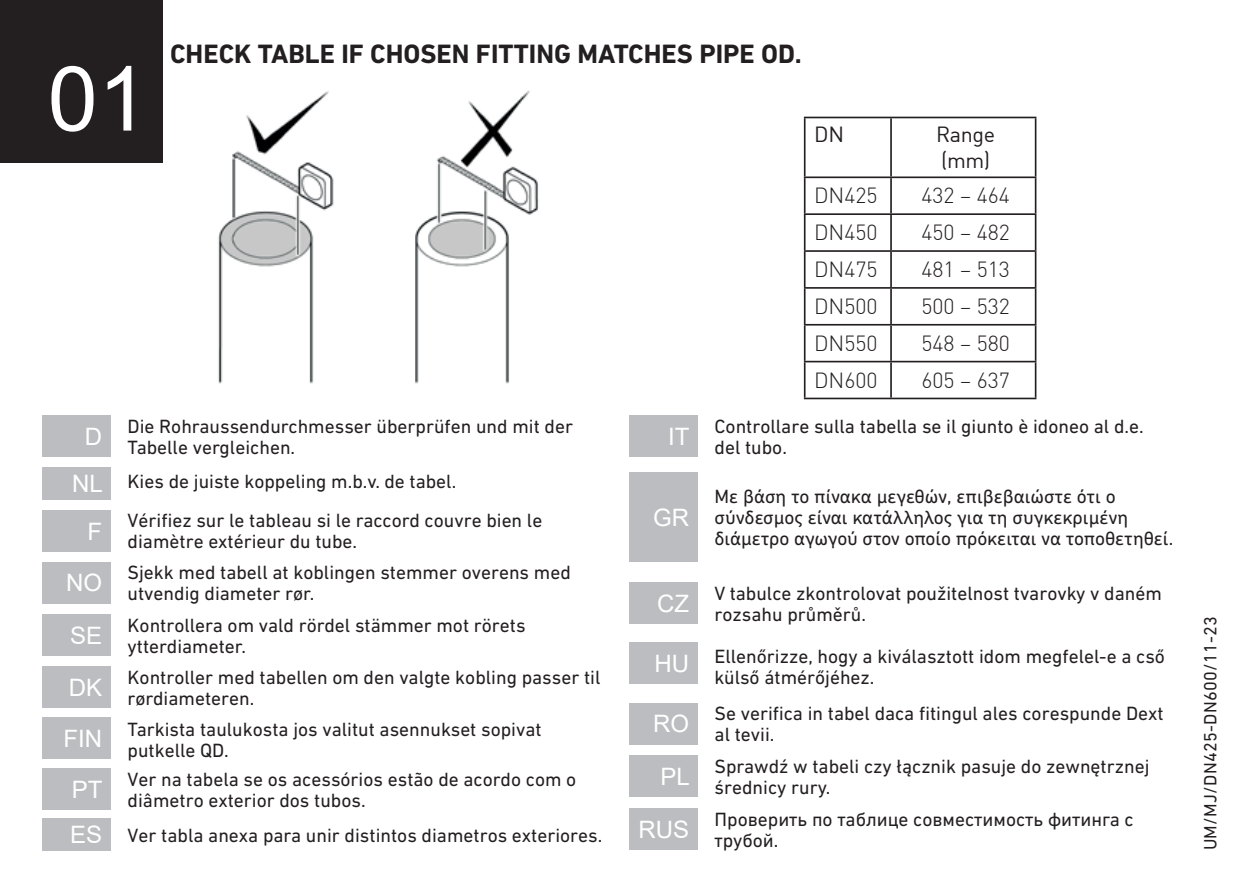
<style>
.page{position:relative;width:1259px;height:893px;background:#fff}
.page>*{position:absolute;margin:0;border:0;box-sizing:border-box;transform-origin:0 0}
.t1{font:90px "Arial";color:#fff}
.t2{font:700 27px "DIN Next W1 G";color:#231f20}
.t3{font:24px/51.6px "Arial";color:#fff;text-align:center}
.t4{font:300 21.6px "DIN";color:#231f20}
.t5{font:21.6px/25.8px "DIN";letter-spacing:-.02em;color:#231f20}
.t6{font:19.5px/21px "DIN Next W1 G";color:#231f20}
.t7{font:18px "DIN Next W1 G";letter-spacing:.02em;color:#231f20}
</style>
<div class="page">
<div style="left:0;top:0;width:162px;height:162px;background:#231f20"></div>
<img style="left:218px;top:90px;width:321px;height:294px">
<hr style="left:804px;top:176px;width:87px;height:2px;background:#231f20">
<hr style="left:804px;top:178px;width:1px;height:35px;background:#231f20">
<hr style="left:891px;top:176px;width:145px;height:2px;background:#231f20">
<hr style="left:890px;top:178px;width:2px;height:35px;background:#231f20">
<hr style="left:1034px;top:178px;width:2px;height:35px;background:#231f20">
<hr style="left:804px;top:213px;width:87px;height:2px;background:#231f20">
<hr style="left:804px;top:215px;width:1px;height:35px;background:#231f20">
<hr style="left:891px;top:213px;width:145px;height:2px;background:#231f20">
<hr style="left:890px;top:215px;width:2px;height:35px;background:#231f20">
<hr style="left:1034px;top:215px;width:2px;height:35px;background:#231f20">
<hr style="left:804px;top:250px;width:87px;height:2px;background:#231f20">
<hr style="left:804px;top:252px;width:1px;height:35px;background:#231f20">
<hr style="left:891px;top:250px;width:145px;height:2px;background:#231f20">
<hr style="left:890px;top:252px;width:2px;height:35px;background:#231f20">
<hr style="left:1034px;top:252px;width:2px;height:35px;background:#231f20">
<hr style="left:804px;top:287px;width:87px;height:2px;background:#231f20">
<hr style="left:804px;top:289px;width:1px;height:35px;background:#231f20">
<hr style="left:891px;top:287px;width:145px;height:2px;background:#231f20">
<hr style="left:890px;top:289px;width:2px;height:35px;background:#231f20">
<hr style="left:1034px;top:289px;width:2px;height:35px;background:#231f20">
<hr style="left:804px;top:324px;width:87px;height:2px;background:#231f20">
<hr style="left:804px;top:326px;width:1px;height:35px;background:#231f20">
<hr style="left:891px;top:324px;width:145px;height:2px;background:#231f20">
<hr style="left:890px;top:326px;width:2px;height:35px;background:#231f20">
<hr style="left:1034px;top:326px;width:2px;height:35px;background:#231f20">
<hr style="left:804px;top:361px;width:87px;height:1px;background:#231f20">
<hr style="left:804px;top:362px;width:1px;height:36px;background:#231f20">
<hr style="left:891px;top:361px;width:145px;height:1px;background:#231f20">
<hr style="left:890px;top:362px;width:2px;height:36px;background:#231f20">
<hr style="left:1034px;top:362px;width:2px;height:36px;background:#231f20">
<hr style="left:804px;top:398px;width:87px;height:1px;background:#231f20">
<hr style="left:891px;top:398px;width:145px;height:1px;background:#231f20">
<hr style="left:804px;top:117px;width:87px;height:1px;background:#231f20">
<hr style="left:804px;top:118px;width:1px;height:58px;background:#231f20">
<hr style="left:891px;top:117px;width:145px;height:1px;background:#231f20">
<hr style="left:890px;top:118px;width:2px;height:58px;background:#231f20">
<hr style="left:1034px;top:118px;width:2px;height:58px;background:#231f20">
<div style="left:43px;top:415px;width:68px;height:42px;background:#bcbdc0"></div>
<div style="left:43px;top:467px;width:68px;height:32px;background:#bcbdc0"></div>
<div style="left:43px;top:510px;width:68px;height:42px;background:#bcbdc0"></div>
<div style="left:43px;top:562px;width:68px;height:41px;background:#bcbdc0"></div>
<div style="left:43px;top:614px;width:68px;height:42px;background:#bcbdc0"></div>
<div style="left:43px;top:666px;width:68px;height:42px;background:#bcbdc0"></div>
<div style="left:43px;top:717px;width:68px;height:42px;background:#bcbdc0"></div>
<div style="left:43px;top:768px;width:68px;height:42px;background:#bcbdc0"></div>
<div style="left:43px;top:818px;width:68px;height:32px;background:#bcbdc0"></div>
<div style="left:629px;top:472px;width:68px;height:89px;background:#bcbdc0"></div>
<div style="left:629px;top:582px;width:68px;height:42px;background:#bcbdc0"></div>
<div style="left:629px;top:643px;width:68px;height:41px;background:#bcbdc0"></div>
<div style="left:629px;top:703px;width:68px;height:41px;background:#bcbdc0"></div>
<div style="left:629px;top:415px;width:68px;height:42px;background:#bcbdc0"></div>
<div style="left:629px;top:756px;width:68px;height:41px;background:#bcbdc0"></div>
<div style="left:629px;top:809px;width:68px;height:41px;background:#bcbdc0"></div>
<h1 class="t1" style="left:48px;top:37px;width:102px">01</h1>
<h2 class="t2" style="left:170px;top:38px;width:633px">CHECK TABLE IF CHOSEN FITTING MATCHES PIPE OD.</h2>
<p class="t5" style="left:814px;top:121px;width:31px">DN</p>
<p class="t5" style="left:936px;top:121px;width:60px">Range (mm)</p>
<p class="t4" style="left:814px;top:182px;width:65px">DN425</p>
<p class="t4" style="left:921px;top:182px;width:90px">432 – 464</p>
<p class="t4" style="left:814px;top:219px;width:65px">DN450</p>
<p class="t4" style="left:921px;top:219px;width:90px">450 – 482</p>
<p class="t4" style="left:814px;top:256px;width:65px">DN475</p>
<p class="t4" style="left:921px;top:256px;width:90px">481 – 513</p>
<p class="t4" style="left:814px;top:293px;width:65px">DN500</p>
<p class="t4" style="left:921px;top:293px;width:90px">500 – 532</p>
<p class="t4" style="left:814px;top:330px;width:65px">DN550</p>
<p class="t4" style="left:921px;top:330px;width:90px">548 – 580</p>
<p class="t4" style="left:814px;top:367px;width:65px">DN600</p>
<p class="t4" style="left:921px;top:367px;width:90px">605 – 637</p>
<p class="t3" style="left:72px;top:412px;width:32px;line-height:47.4px">D<br>NL<br>F</p>
<p class="t3" style="left:63px;top:557px;width:41px">NO<br>SE<br>DK<br>FIN<br>PT</p>
<p class="t3" style="left:70px;top:809px;width:34px">ES</p>
<p class="t6" style="left:128px;top:415px;width:447px">Die Rohraussendurchmesser überprüfen und mit der<br>Tabelle vergleichen.</p>
<p class="t6" style="left:128px;top:462px;width:416px;line-height:39.3px">Kies de juiste koppeling m.b.v. de tabel.<br>Vérifiez sur le tableau si le raccord couvre bien le</p>
<p class="t6" style="left:128px;top:526px;width:445px;line-height:30.9px">diamètre extérieur du tube.<br>Sjekk med tabell at koblingen stemmer overens med</p>
<p class="t6" style="left:128px;top:578px;width:399px;line-height:31.8px">utvendig diameter rør.<br>Kontrollera om vald rördel stämmer mot rörets</p>
<p class="t6" style="left:128px;top:631px;width:474px;line-height:30.9px">ytterdiameter.<br>Kontroller med tabellen om den valgte kobling passer til</p>
<p class="t6" style="left:128px;top:682px;width:415px;line-height:31.5px">rørdiameteren.<br>Tarkista taulukosta jos valitut asennukset sopivat</p>
<p class="t6" style="left:128px;top:736px;width:450px;line-height:28.5px">putkelle QD.<br>Ver na tabela se os acessórios estão de acordo com o</p>
<p class="t6" style="left:128px;top:782px;width:476px;line-height:34.8px">diâmetro exterior dos tubos.<br>Ver tabla anexa para unir distintos diametros exteriores.</p>
<p class="t3" style="left:668px;top:410px;width:23px">IT</p>
<p class="t3" style="left:653px;top:491px;width:37px">GR</p>
<p class="t3" style="left:657px;top:578px;width:33px">CZ</p>
<p class="t3" style="left:654px;top:638px;width:36px">HU</p>
<p class="t3" style="left:653px;top:698px;width:37px">RO</p>
<p class="t3" style="left:660px;top:751px;width:31px">PL</p>
<p class="t3" style="left:638px;top:804px;width:52px">RUS</p>
<p class="t6" style="left:714px;top:415px;width:430px">Controllare sulla tabella se il giunto è idoneo al d.e. del tubo.</p>
<p class="t6" style="left:714px;top:486px;width:460px">Με βάση το πίνακα μεγεθών, επιβεβαιώστε ότι ο σύνδεσμος είναι κατάλληλος για τη συγκεκριμένη διάμετρο αγωγού στον οποίο πρόκειται να τοποθετηθεί.</p>
<p class="t6" style="left:714px;top:583px;width:449px">V tabulce zkontrolovat použitelnost tvarovky v daném rozsahu průměrů.</p>
<p class="t6" style="left:714px;top:646px;width:452px">Ellenőrizze, hogy a kiválasztott idom megfelel-e a cső külső átmérőjéhez.</p>
<p class="t6" style="left:714px;top:703px;width:450px">Se verifica in tabel daca fitingul ales corespunde Dext al tevii.</p>
<p class="t6" style="left:714px;top:756px;width:436px">Sprawdź w tabeli czy łącznik pasuje do zewnętrznej średnicy rury.</p>
<p class="t6" style="left:714px;top:809px;width:421px">Проверить по таблице совместимость фитинга с трубой.</p>
<p class="t7" style="left:1200px;top:850px;width:236px;rotate:-90deg">UM/MJ/DN425-DN600/11-23</p>
</div>
